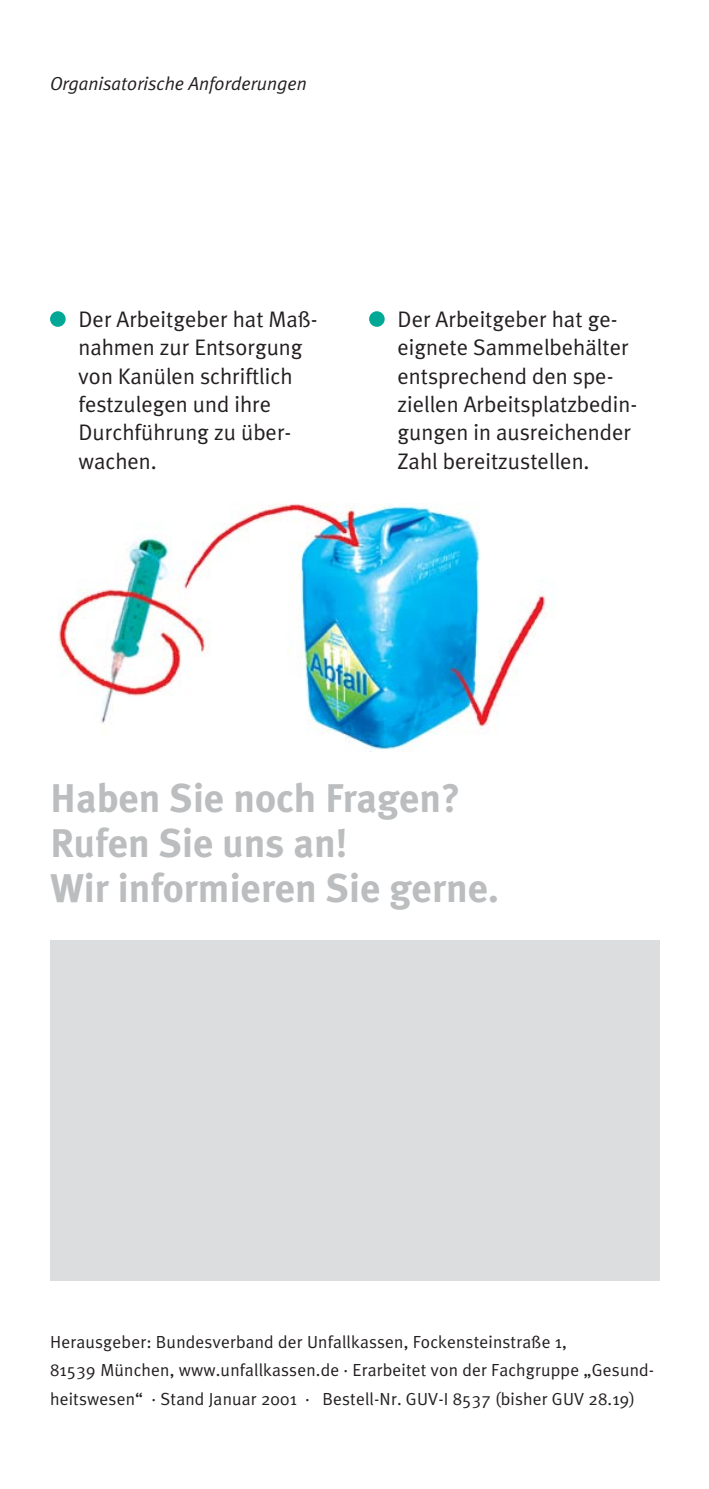
<style>
.page{position:relative;width:709px;height:1489px;background:#fff}
.page>*{position:absolute;margin:0;border:0;box-sizing:border-box;transform-origin:0 0}
.t1{font:700 40px/45px "Meta Plus";color:#bbbdbf}
.t2{font:22.5px/28.2px "Meta Plus Normal";color:#231f20}
.t3{font:italic 18.75px "Meta Plus Normal";color:#231f20}
.t4{font:17.5px/28.2px "Meta Plus Normal";letter-spacing:.01em;color:#231f20}
</style>
<div class="page">
<img style="left:58px;top:503px;width:488px;height:247px">
<div style="left:50px;top:940px;width:609px;height:340px;background:#dcddde"></div>
<div style="left:50px;top:311px;width:16px;height:16px;background:#00a895;border-radius:50%"></div>
<div style="left:369px;top:311px;width:16px;height:16px;background:#00a895;border-radius:50%"></div>
<p class="t3" style="left:50px;top:76px;width:258px">Organisatorische Anforderungen</p>
<p class="t2" style="left:78px;top:306px;width:241px">Der Arbeitgeber hat Maß&shy;nahmen zur Entsorgung von Kanülen schriftlich festzulegen und ihre<br>Durchführung zu über&shy;wachen.</p>
<p class="t2" style="left:397px;top:306px;width:241px">Der Arbeitgeber hat ge&shy;eignete Sammelbehälter entsprechend den spe&shy;ziellen Arbeitsplatzbedin&shy;gungen in ausreichender<br>Zahl bereitzustellen.</p>
<h1 class="t1" style="left:50px;top:778px;width:450px">Haben Sie noch Fragen?<br>Rufen Sie uns an!<br>Wir informieren Sie gerne.</h1>
<p class="t4" style="left:50px;top:1328px;width:605px">Herausgeber: Bundesverband der Unfallkassen, Fockensteinstraße 1,<br>81539 München, www.unfallkassen.de · Erarbeitet von der Fachgruppe „Gesund&shy;heitswesen“ · Stand Januar 2001 · Bestell-Nr. GUV-I 8537 (bisher GUV 28.19)</p>
</div>
